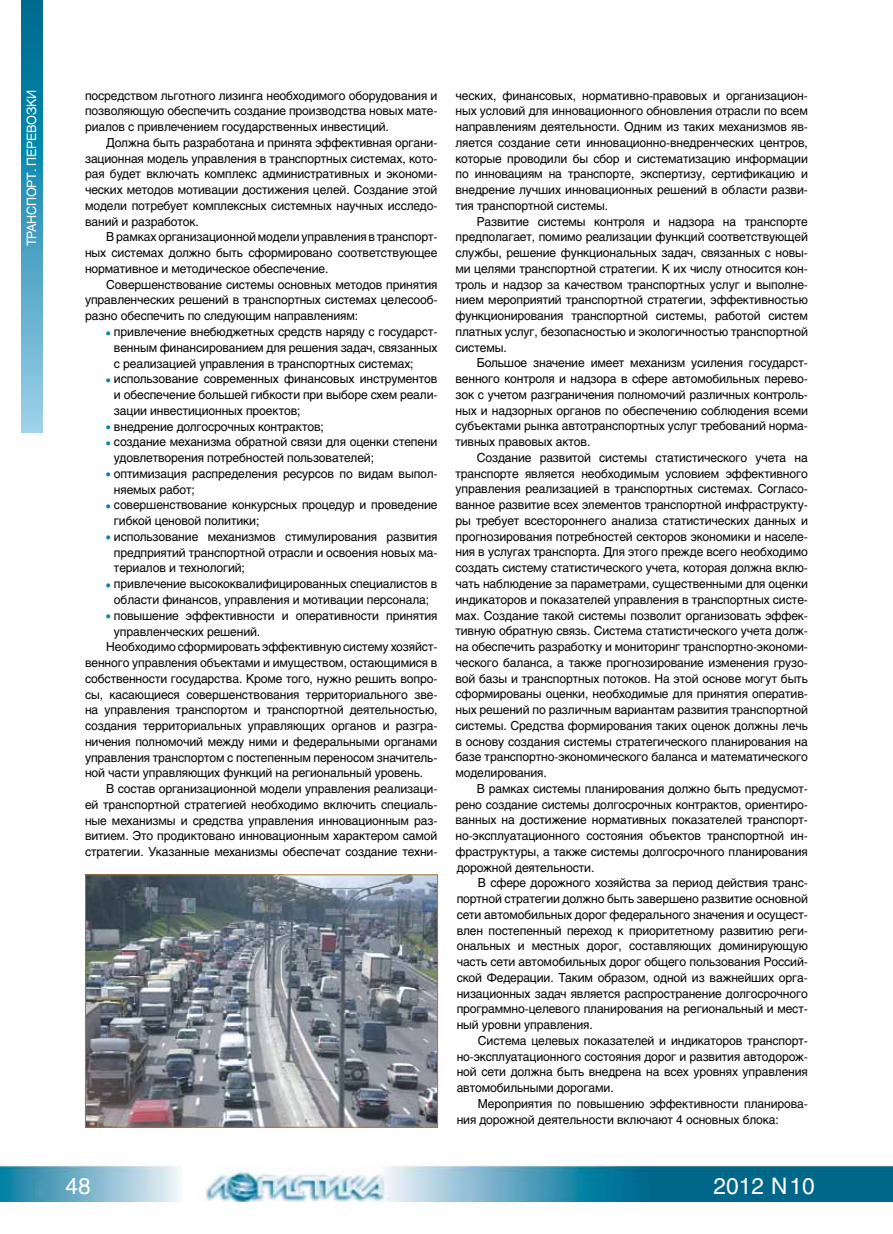
<style>
.page{position:relative;width:893px;height:1234px;background:#fff}
.page>*{position:absolute;margin:0;border:0;box-sizing:border-box;transform-origin:0 0}
.t1{font:22.5px "Helios";color:#fff}
.t2{font:12.75px "Helios";letter-spacing:-.025em;color:#fff}
.t3{font:12.3px/15.8px "Helios";letter-spacing:-.01em;color:#000;text-align:justify}
.s1{font-size:12.75px;color:#0084b6}
</style>
<div class="page">
<img style="left:0;top:1165px;width:893px;height:36px">
<svg style="left:21px;top:0;width:22px;height:432px;background:#3a9abb"></svg>
<img style="left:87px;top:876px;width:349px;height:249px">
<div style="left:85px;top:874px;width:353px;height:253px;border:1px solid #ab7430"></div>
<p class="t2" style="left:24px;top:246px;width:157px;rotate:-90deg">Транспорт. Перевозки</p>
<p class="t3" style="left:85px;top:87px;width:354px">посредством льготного лизинга необходимого оборудования и позволяющую обеспечить создание производства новых мате&shy;риалов с привлечением государственных инвестиций.</p>
<p class="t3" style="left:85px;top:134px;width:354px;text-indent:21px">Должна быть разработана и принята эффективная органи&shy;зационная модель управления в транспортных системах, кото&shy;рая будет включать комплекс административных и экономи&shy;ческих методов мотивации достижения целей. Создание этой модели потребует комплексных системных научных исследо&shy;ваний и разработок.</p>
<p class="t3" style="left:85px;top:229px;width:354px;text-indent:21px">В рамках организационной модели управления в транспорт&shy;ных системах должно быть сформировано соответствующее нормативное и методическое обеспечение.</p>
<p class="t3" style="left:85px;top:276px;width:354px;text-indent:21px">Совершенствование системы основных методов принятия управленческих решений в транспортных системах целесооб&shy;разно обеспечить по следующим направлениям:</p>
<p class="t3" style="left:114px;top:323px;width:325px;text-indent:-8px"><span class="s1">•</span> привлечение внебюджетных средств наряду с государст&shy;венным финансированием для решения задач, связанных с реализацией управления в транспортных системах;</p>
<p class="t3" style="left:114px;top:371px;width:325px;text-indent:-8px"><span class="s1">•</span> использование современных финансовых инструментов и обеспечение большей гибкости при выборе схем реали&shy;зации инвестиционных проектов;</p>
<p class="t3" style="left:106px;top:418px;width:219px"><span class="s1">•</span> внедрение долгосрочных контрактов;</p>
<p class="t3" style="left:114px;top:434px;width:325px;text-indent:-8px"><span class="s1">•</span> создание механизма обратной связи для оценки степени удовлетворения потребностей пользователей;</p>
<p class="t3" style="left:114px;top:465px;width:325px;text-indent:-8px"><span class="s1">•</span> оптимизация распределения ресурсов по видам выпол&shy;няемых работ;</p>
<p class="t3" style="left:114px;top:497px;width:325px;text-indent:-8px"><span class="s1">•</span> совершенствование конкурсных процедур и проведение гибкой ценовой политики;</p>
<p class="t3" style="left:114px;top:528px;width:325px;text-indent:-8px"><span class="s1">•</span> использование механизмов стимулирования развития предприятий транспортной отрасли и освоения новых ма&shy;териалов и технологий;</p>
<p class="t3" style="left:106px;top:575px;width:333px;text-align:center"><span class="s1">•</span> привлечение высококвалифицированных специалистов в области финансов, управления и мотивации персонала;</p>
<p class="t3" style="left:106px;top:607px;width:333px"><span class="s1">•</span> повышение эффективности и оперативности принятия</p>
<p class="t3" style="left:114px;top:623px;width:148px">управленческих решений.</p>
<p class="t3" style="left:106px;top:638px;width:333px">Необходимо сформировать эффективную систему хозяйст-</p>
<p class="t3" style="left:85px;top:654px;width:354px">венного управления объектами и имуществом, остающимися в</p>
<p class="t3" style="left:85px;top:670px;width:354px">собственности государства. Кроме того, нужно решить вопро-</p>
<p class="t3" style="left:85px;top:686px;width:354px">сы, касающиеся совершенствования территориального зве-</p>
<p class="t3" style="left:85px;top:701px;width:354px">на управления транспортом и транспортной деятельностью,</p>
<p class="t3" style="left:85px;top:717px;width:354px">создания территориальных управляющих органов и разгра-</p>
<p class="t3" style="left:85px;top:733px;width:354px">ничения полномочий между ними и федеральными органами</p>
<p class="t3" style="left:85px;top:749px;width:354px">управления транспортом с постепенным переносом значитель-</p>
<p class="t3" style="left:85px;top:764px;width:340px">ной части управляющих функций на региональный уровень.</p>
<p class="t3" style="left:106px;top:780px;width:333px">В состав организационной модели управления реализаци-</p>
<p class="t3" style="left:85px;top:796px;width:354px">ей транспортной стратегией необходимо включить специаль-</p>
<p class="t3" style="left:85px;top:812px;width:354px">ные механизмы и средства управления инновационным раз-</p>
<p class="t3" style="left:85px;top:827px;width:354px">витием. Это продиктовано инновационным характером самой</p>
<p class="t3" style="left:85px;top:843px;width:354px">стратегии. Указанные механизмы обеспечат создание техни-</p>
<p class="t3" style="left:455px;top:87px;width:354px">ческих, финансовых, нормативно-правовых и организацион&shy;ных условий для инновационного обновления отрасли по всем направлениям деятельности. Одним из таких механизмов яв&shy;ляется создание сети инновационно-внедренческих центров, которые проводили бы сбор и систематизацию информации по инновациям на транспорте, экспертизу, сертификацию и внедрение лучших инновационных решений в области разви&shy;тия транспортной системы.</p>
<p class="t3" style="left:455px;top:213px;width:354px;text-indent:21px">Развитие системы контроля и надзора на транспорте предполагает, помимо реализации функций соответствующей службы, решение функциональных задач, связанных с новы&shy;ми целями транспортной стратегии. К их числу относится кон&shy;троль и надзор за качеством транспортных услуг и выполне&shy;нием мероприятий транспортной стратегии, эффективностью функционирования транспортной системы, работой систем платных услуг, безопасностью и экологичностью транспортной системы.</p>
<p class="t3" style="left:455px;top:355px;width:354px;text-indent:21px">Большое значение имеет механизм усиления государст&shy;венного контроля и надзора в сфере автомобильных перево&shy;зок с учетом разграничения полномочий различных контроль&shy;ных и надзорных органов по обеспечению соблюдения всеми субъектами рынка автотранспортных услуг требований норма&shy;тивных правовых актов.</p>
<p class="t3" style="left:455px;top:449px;width:354px;text-indent:21px">Создание развитой системы статистического учета на транспорте является необходимым условием эффективного управления реализацией в транспортных системах. Согласо&shy;ванное развитие всех элементов транспортной инфраструкту&shy;ры требует всестороннего анализа статистических данных и прогнозирования потребностей секторов экономики и населе&shy;ния в услугах транспорта. Для этого прежде всего необходимо создать систему статистического учета, которая должна вклю&shy;чать наблюдение за параметрами, существенными для оценки индикаторов и показателей управления в транспортных систе&shy;мах. Создание такой системы позволит организовать эффек&shy;тивную обратную связь. Система статистического учета долж&shy;на обеспечить разработку и мониторинг транспортно-экономи&shy;ческого баланса, а также прогнозирование изменения грузо&shy;вой базы и транспортных потоков. На этой основе могут быть сформированы оценки, необходимые для принятия оператив&shy;ных решений по различным вариантам развития транспортной системы. Средства формирования таких оценок должны лечь в основу создания системы стратегического планирования на базе транспортно-экономического баланса и математического моделирования.</p>
<p class="t3" style="left:455px;top:780px;width:354px;text-indent:21px">В рамках системы планирования должно быть предусмот&shy;рено создание системы долгосрочных контрактов, ориентиро&shy;ванных на достижение нормативных показателей транспорт&shy;но-эксплуатационного состояния объектов транспортной ин&shy;фраструктуры, а также системы долгосрочного планирования дорожной деятельности.</p>
<p class="t3" style="left:457px;top:874px;width:353px;text-indent:21px">В сфере дорожного хозяйства за период действия транс&shy;портной стратегии должно быть завершено развитие основной сети автомобильных дорог федерального значения и осущест&shy;влен постепенный переход к приоритетному развитию реги&shy;ональных и местных дорог, составляющих доминирующую часть сети автомобильных дорог общего пользования Россий&shy;ской Федерации. Таким образом, одной из важнейших орга&shy;низационных задач является распространение долгосрочного программно-целевого планирования на региональный и мест&shy;ный уровни управления.</p>
<p class="t3" style="left:457px;top:1032px;width:353px;text-indent:21px">Система целевых показателей и индикаторов транспорт&shy;но-эксплуатационного состояния дорог и развития автодорож&shy;ной сети должна быть внедрена на всех уровнях управления автомобильными дорогами.</p>
<p class="t3" style="left:457px;top:1095px;width:353px;text-indent:21px">Мероприятия по повышению эффективности планирова&shy;ния дорожной деятельности включают 4 основных блока:</p>
<h1 class="t1" style="left:66px;top:1172px;width:27px">48</h1>
<h1 class="t1" style="left:714px;top:1172px;width:103px">2012 N10</h1>
</div>
